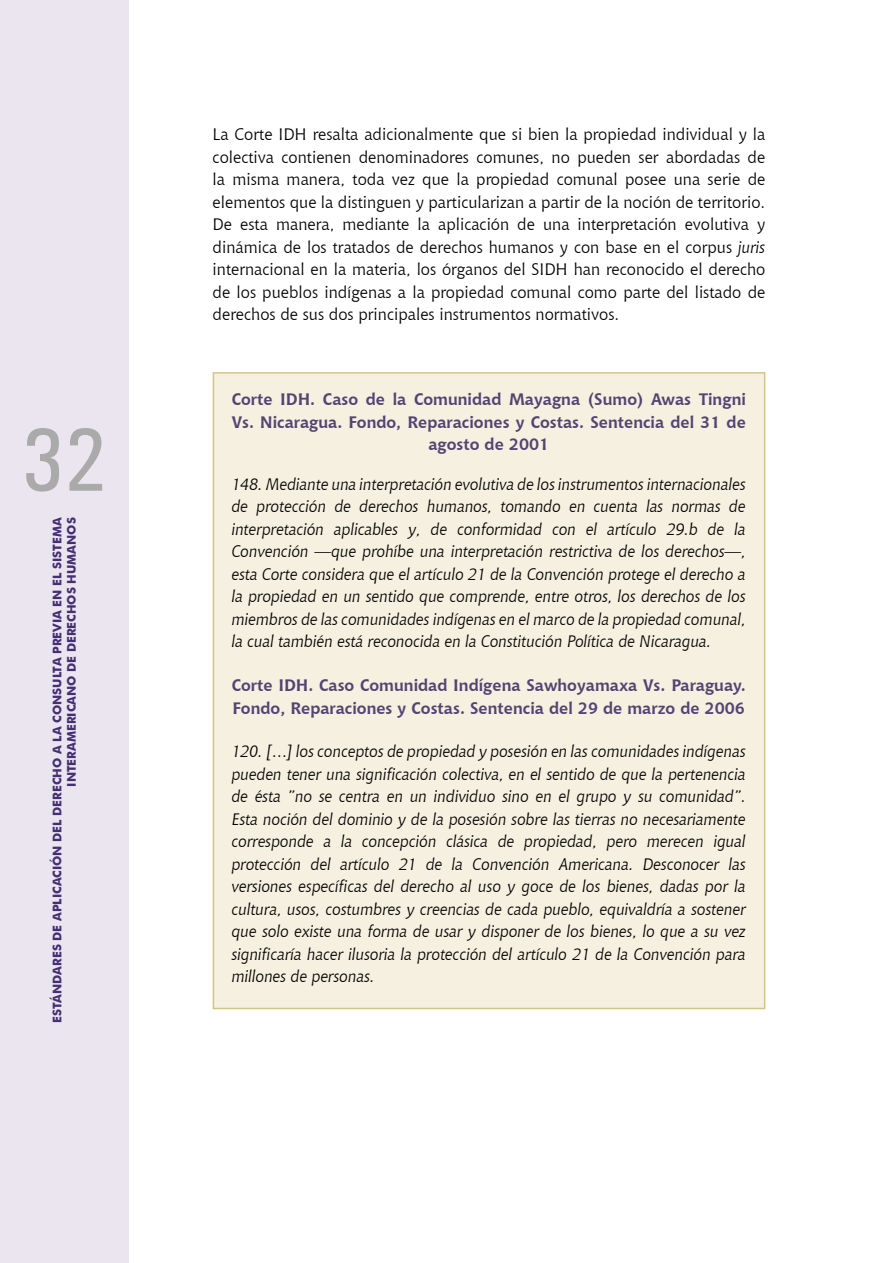
<style>
.page{position:relative;width:893px;height:1263px;background:#fff}
.page>*{position:absolute;margin:0;border:0;box-sizing:border-box;transform-origin:0 0}
.t1{font:500 condensed 90px "Univers";color:#aaa}
.t2{font:italic 16.5px/22.5px "Chianti BT";color:#000;text-align:justify}
.t3{font:16.5px/22.5px "Chianti BT";color:#000;text-align:justify}
.t4{font:700 16.5px/22.5px "Chianti BT";color:#544373;text-align:center}
.t5{font:700 12px/14.4px "Futura BT";color:#442f73;text-align:right}
.s1{font-style:italic}
</style>
<div class="page">
<div style="left:0;top:0;width:129px;height:1263px;background:#eae5ef"></div>
<div style="left:213px;top:372px;width:552px;height:637px;background:#f5f0df;border:2px solid #d4c586"></div>
<h1 class="t1" style="left:23px;top:407px;width:85px">32</h1>
<p class="t5" style="left:50px;top:1023px;width:507px;rotate:-90deg">ESTÁNDARES DE APLICACIÓN DEL DERECHO A LA CONSULTA PREVIA EN EL SISTEMA<br>INTERAMERICANO DE DERECHOS HUMANOS</p>
<p class="t3" style="left:213px;top:122px;width:554px">La Corte IDH resalta adicionalmente que si bien la propiedad individual y la colectiva contienen denominadores comunes, no pueden ser abordadas de la misma manera, toda vez que la propiedad comunal posee una serie de elementos que la distinguen y particularizan a partir de la noción de territorio.<br>De esta manera, mediante la aplicación de una interpretación evolutiva y dinámica de los tratados de derechos humanos y con base en el corpus <span class="s1">juris </span>internacional en la materia, los órganos del SIDH han reconocido el derecho de los pueblos indígenas a la propiedad comunal como parte del listado de derechos de sus dos principales instrumentos normativos.</p>
<p class="t4" style="left:232px;top:387px;width:516px">Corte IDH. Caso de la Comunidad Mayagna (Sumo) Awas Tingni<br>Vs. Nicaragua. Fondo, Reparaciones y Costas. Sentencia del 31 de agosto de 2001</p>
<p class="t2" style="left:232px;top:472px;width:516px">148. Mediante una interpretación evolutiva de los instrumentos internacionales de protección de derechos humanos, tomando en cuenta las normas de interpretación aplicables y, de conformidad con el artículo 29.b de la Convención —que prohíbe una interpretación restrictiva de los derechos—, esta Corte considera que el artículo 21 de la Convención protege el derecho a la propiedad en un sentido que comprende, entre otros, los derechos de los miembros de las comunidades indígenas en el marco de la propiedad comunal, la cual también está reconocida en la Constitución Política de Nicaragua.</p>
<p class="t4" style="left:232px;top:673px;width:516px;text-align:left">Corte IDH. Caso Comunidad Indígena Sawhoyamaxa Vs. Paraguay.<br>Fondo, Reparaciones y Costas. Sentencia del 29 de marzo de 2006</p>
<p class="t2" style="left:232px;top:740px;width:516px">120. […] los conceptos de propiedad y posesión en las comunidades indígenas pueden tener una significación colectiva, en el sentido de que la pertenencia de ésta ”no se centra en un individuo sino en el grupo y su comunidad”.<br>Esta noción del dominio y de la posesión sobre las tierras no necesariamente corresponde a la concepción clásica de propiedad, pero merecen igual protección del artículo 21 de la Convención Americana. Desconocer las versiones específicas del derecho al uso y goce de los bienes, dadas por la cultura, usos, costumbres y creencias de cada pueblo, equivaldría a sostener que solo existe una forma de usar y disponer de los bienes, lo que a su vez significaría hacer ilusoria la protección del artículo 21 de la Convención para millones de personas.</p>
</div>
